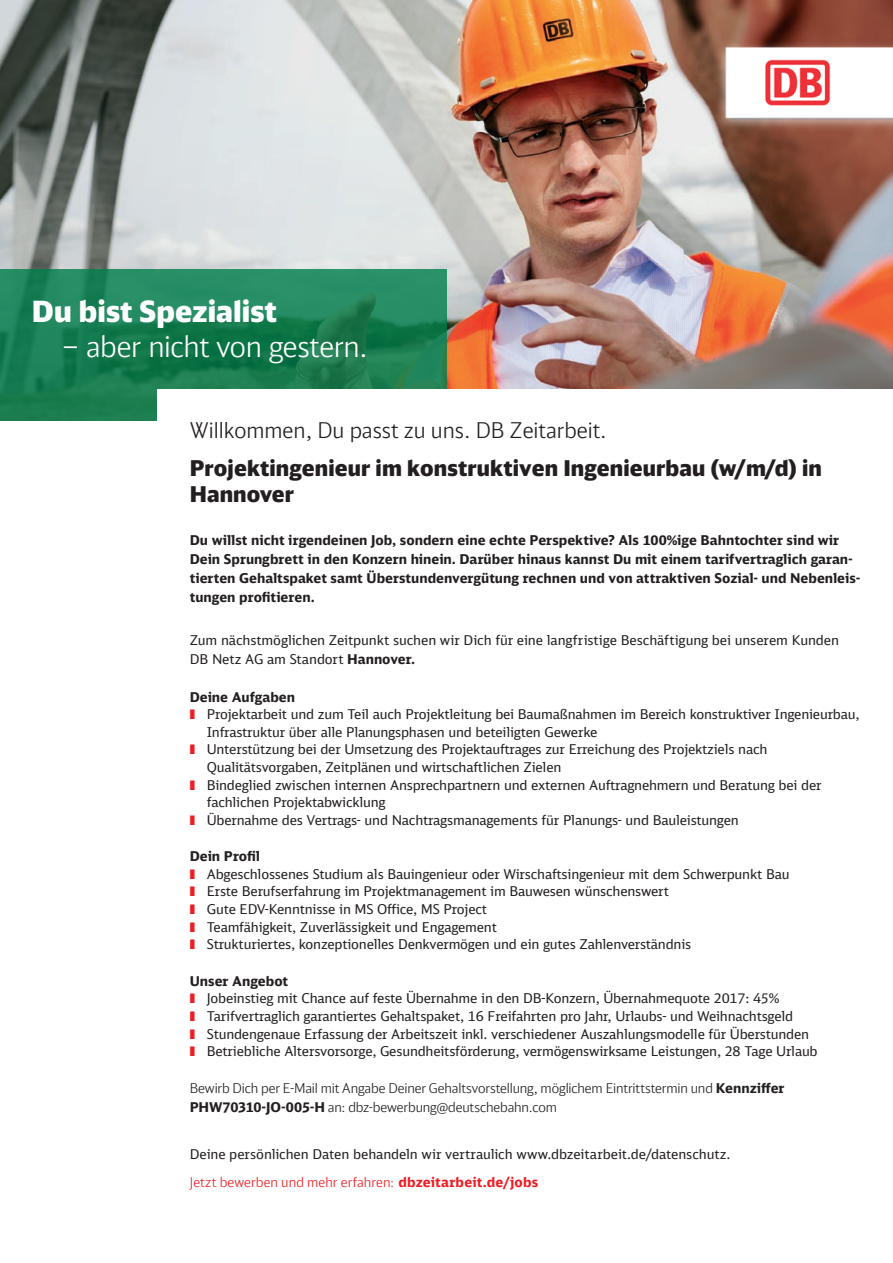
<style>
.page{position:relative;width:893px;height:1263px;background:#fff}
.page>*{position:absolute;margin:0;border:0;box-sizing:border-box;transform-origin:0 0}
.t1{font:300 29.25px "DB Head";letter-spacing:-.01em;color:#fff}
.t2{font:900 29.25px "DB Head";color:#fff}
.t3{font:900 21.75px/26.1px "DB Head";letter-spacing:.005em;color:#231f20}
.t4{font:300 21.75px "DB Head";color:#231f20}
.t5{font:13.5px/17.5px "DB Sans";letter-spacing:-.015em;color:#231f20}
.t6{font:700 13.5px/18.9px "DB Sans";color:#231f20}
.t7{font:300 13.5px/18.9px "DB Head";letter-spacing:-.01em;color:#231f20}
.t8{font:300 13.5px "DB Head";letter-spacing:.005em;color:#ee1d23}
.s1{font-weight:700}
.s2{color:#ee1d23}
.s3{font-family:"DB Sans";font-weight:700}
</style>
<div class="page">
<img style="left:0;top:0;width:893px;height:389px">
<svg style="left:0;top:269px;width:446px;height:152px;background:#1c8155"></svg>
<div style="left:158px;top:389px;width:735px;height:33px;background:#fff"></div>
<img style="left:495px;top:0;width:398px;height:166px">
<h1 class="t2" style="left:32px;top:292px;width:247px">Du bist Spezialist</h1>
<h1 class="t1" style="left:62px;top:329px;width:308px">– aber nicht von gestern.</h1>
<h2 class="t4" style="left:190px;top:417px;width:418px">Willkommen, Du passt zu uns. DB Zeitarbeit.</h2>
<h2 class="t3" style="left:190px;top:454px;width:634px">Projektingenieur im konstruktiven Ingenieurbau (w/m/d) in<br>Hannover</h2>
<p class="t6" style="left:190px;top:530px;width:672px">Du willst nicht irgendeinen Job, sondern eine echte Perspektive? Als 100%ige Bahntochter sind wir Dein Sprungbrett in den Konzern hinein. Darüber hinaus kannst Du mit einem tarifvertraglich garan&shy;tierten Gehaltspaket samt Überstundenvergütung rechnen und von attraktiven Sozial- und Nebenleis&shy;tungen profitieren.</p>
<p class="t5" style="left:190px;top:630px;width:651px;line-height:18.9px">Zum nächstmöglichen Zeitpunkt suchen wir Dich für eine langfristige Beschäftigung bei unserem Kunden<br>DB Netz AG am Standort <span class="s1">Hannover.</span></p>
<p class="t6" style="left:190px;top:687px;width:107px">Deine Aufgaben</p>
<p class="t5" style="left:190px;top:705px;width:671px"><span class="s2">❚❚</span> Projektarbeit und zum Teil auch Projektleitung bei Baumaßnahmen im Bereich konstruktiver Ingenieurbau,</p>
<p class="t5" style="left:207px;top:723px;width:392px">Infrastruktur über alle Planungsphasen und beteiligten Gewerke</p>
<p class="t5" style="left:190px;top:740px;width:579px"><span class="s2">❚❚</span> Unterstützung bei der Umsetzung des Projektauftrages zur Erreichung des Projektziels nach</p>
<p class="t5" style="left:207px;top:758px;width:356px">Qualitätsvorgaben, Zeitplänen und wirtschaftlichen Zielen</p>
<p class="t5" style="left:190px;top:776px;width:633px"><span class="s2">❚❚</span> Bindeglied zwischen internen Ansprechpartnern und externen Auftragnehmern und Beratung bei der</p>
<p class="t5" style="left:207px;top:793px;width:180px">fachlichen Projektabwicklung</p>
<p class="t5" style="left:190px;top:811px;width:551px"><span class="s2">❚❚</span> Übernahme des Vertrags- und Nachtragsmanagements für Planungs- und Bauleistungen</p>
<p class="t5" style="left:190px;top:847px;width:601px"><span class="s1">Dein Profil<br></span><span class="s2">❚❚</span> Abgeschlossenes Studium als Bauingenieur oder Wirschaftsingenieur mit dem Schwerpunkt Bau <span class="s2">❚❚</span> Erste Berufserfahrung im Projektmanagement im Bauwesen wünschenswert<br><span class="s2">❚❚</span> Gute EDV-Kenntnisse in MS Office, MS Project<br><span class="s2">❚❚</span> Teamfähigkeit, Zuverlässigkeit und Engagement<br><span class="s2">❚❚</span> Strukturiertes, konzeptionelles Denkvermögen und ein gutes Zahlenverständnis</p>
<p class="t5" style="left:190px;top:972px;width:629px"><span class="s1">Unser Angebot<br></span><span class="s2">❚❚</span> Jobeinstieg mit Chance auf feste Übernahme in den DB-Konzern, Übernahmequote 2017: 45%<br><span class="s2">❚❚</span> Tarifvertraglich garantiertes Gehaltspaket, 16 Freifahrten pro Jahr, Urlaubs- und Weihnachtsgeld<br><span class="s2">❚❚</span> Stundengenaue Erfassung der Arbeitszeit inkl. verschiedener Auszahlungsmodelle für Überstunden<br><span class="s2">❚❚</span> Betriebliche Altersvorsorge, Gesundheitsförderung, vermögenswirksame Leistungen, 28 Tage Urlaub</p>
<p class="t7" style="left:190px;top:1078px;width:596px">Bewirb Dich per E-Mail mit Angabe Deiner Gehaltsvorstellung, möglichem Eintrittstermin und <span class="s3">Kennziffer<br>PHW70310-JO-005-H</span> an: dbz-bewerbung@deutschebahn.com</p>
<p class="t5" style="left:190px;top:1145px;width:542px">Deine persönlichen Daten behandeln wir vertraulich www.dbzeitarbeit.de/datenschutz.</p>
<p class="t8" style="left:190px;top:1174px;width:350px">Jetzt bewerben und mehr erfahren: <span class="s3">dbzeitarbeit.de/jobs</span></p>
</div>
